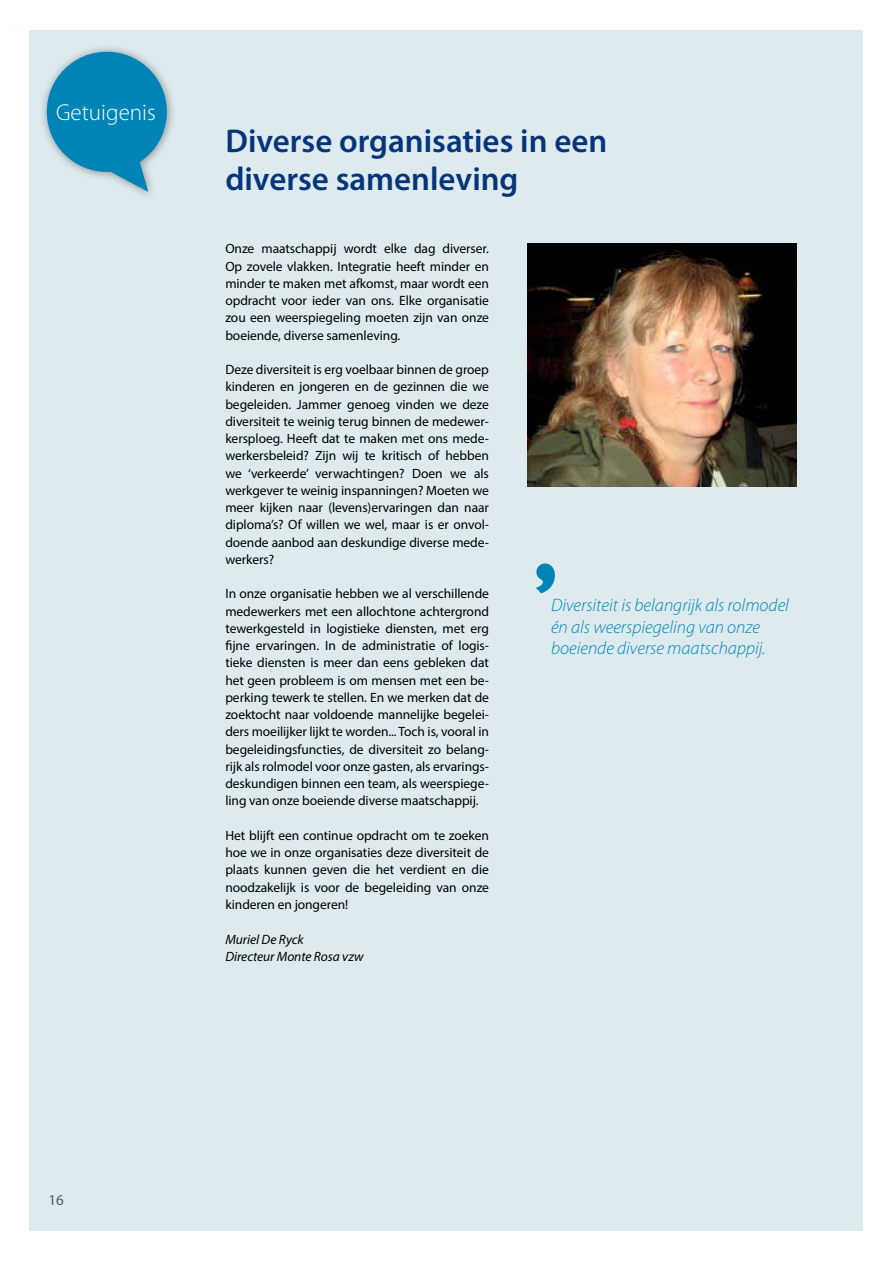
<style>
.page{position:relative;width:893px;height:1263px;background:#fff}
.page>*{position:absolute;margin:0;border:0;box-sizing:border-box;transform-origin:0 0}
.t1{font:600 33px/37.5px "Myriad Pro";color:#06357a}
.t2{font:300 23.1px "Myriad Pro";color:#fff}
.t3{font:italic 300 18px/21px "Myriad Pro";color:#0084b6}
.t4{font:15px "Myriad Pro";color:#58595b}
.t5{font:13.5px/17.2px "Myriad Pro";letter-spacing:-.005em;color:#000;text-align:justify}
.t6{font:italic 13.5px/17.2px "Myriad Pro";letter-spacing:-.005em;color:#000}
</style>
<div class="page">
<div style="left:30px;top:30px;width:833px;height:1200px;background:#ddebef"></div>
<div style="left:38px;top:43px;width:139px;height:157px;background:#000;opacity:.4"></div>
<svg style="left:47px;top:52px;width:120px;height:140px"></svg>
<svg style="left:536px;top:563px;width:19px;height:30px"></svg>
<img style="left:527px;top:243px;width:269px;height:243px">
<h2 class="t2" style="left:56px;top:98px;width:101px">Getuigenis</h2>
<h1 class="t1" style="left:225px;top:122px;width:383px">Diverse organisaties in een diverse samenleving</h1>
<p class="t5" style="left:225px;top:240px;width:265px">Onze maatschappij wordt elke dag diverser.<br>Op zovele vlakken. Integratie heeft minder en minder te maken met afkomst, maar wordt een opdracht voor ieder van ons. Elke organisatie zou een weerspiegeling moeten zijn van onze boeiende, diverse samenleving.</p>
<p class="t5" style="left:225px;top:361px;width:265px">Deze diversiteit is erg voelbaar binnen de groep kinderen en jongeren en de gezinnen die we begeleiden. Jammer genoeg vinden we deze diversiteit te weinig terug binnen de medewer&shy;kersploeg. Heeft dat te maken met ons mede&shy;werkersbeleid? Zijn wij te kritisch of hebben we ‘verkeerde’ verwachtingen? Doen we als werkgever te weinig inspanningen? Moeten we meer kijken naar (levens)ervaringen dan naar diploma’s? Of willen we wel, maar is er onvol&shy;doende aanbod aan deskundige diverse mede&shy;werkers?</p>
<p class="t5" style="left:225px;top:585px;width:265px">In onze organisatie hebben we al verschillende medewerkers met een allochtone achtergrond tewerkgesteld in logistieke diensten, met erg fijne ervaringen. In de administratie of logis&shy;tieke diensten is meer dan eens gebleken dat het geen probleem is om mensen met een be&shy;perking tewerk te stellen. En we merken dat de zoektocht naar voldoende mannelijke begelei&shy;ders moeilijker lijkt te worden... Toch is, vooral in begeleidingsfuncties, de diversiteit zo belang&shy;rijk als rolmodel voor onze gasten, als ervarings&shy;deskundigen binnen een team, als weerspiege&shy;ling van onze boeiende diverse maatschappij.</p>
<p class="t5" style="left:225px;top:827px;width:265px">Het blijft een continue opdracht om te zoeken hoe we in onze organisaties deze diversiteit de plaats kunnen geven die het verdient en die noodzakelijk is voor de begeleiding van onze kinderen en jongeren!</p>
<p class="t6" style="left:225px;top:930px;width:140px">Muriel De Ryck<br>Directeur Monte Rosa vzw</p>
<h3 class="t3" style="left:551px;top:595px;width:239px">Diversiteit is belangrijk als rolmodel én als weerspiegeling van onze boeiende diverse maatschappij.</h3>
<p class="t4" style="left:48px;top:1190px;width:17px">16</p>
</div>
